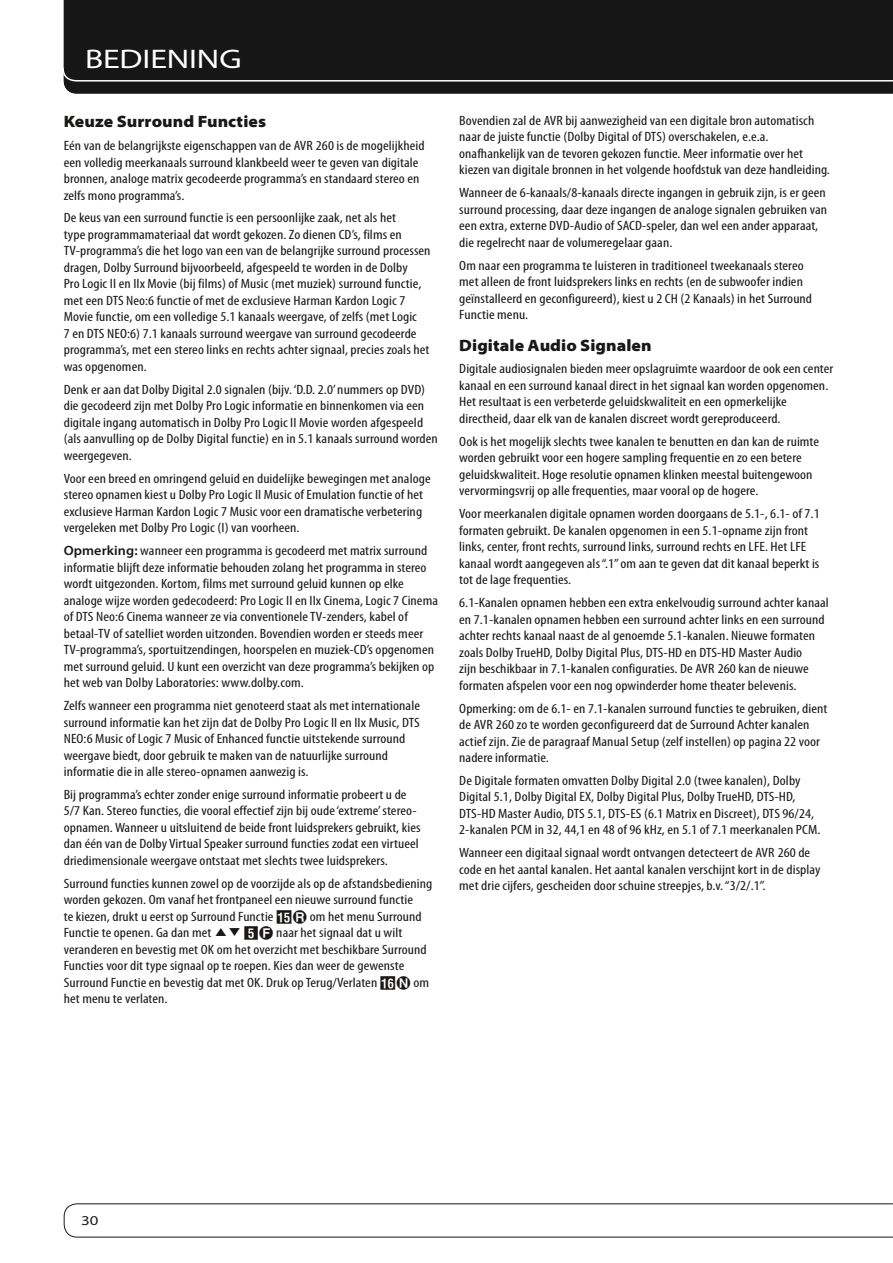
<style>
.page{position:relative;width:893px;height:1263px;background:#fff}
.page>*{position:absolute;margin:0;border:0;box-sizing:border-box;transform-origin:0 0}
.t1{font:semi-expanded 27px "Myriad Pro";color:#fff;scale:1.15 1}
.t2{font:900 semi-expanded 16.5px "Myriad Pro";letter-spacing:.005em;color:#1a1817}
.t3{font:condensed 13.5px/16.5px "Myriad Pro";letter-spacing:.005em;color:#1a1817;scale:1.15 1}
.t4{font:semi-expanded 13.5px "Myriad Pro";color:#1a1817;scale:1.15 1}
.s1{font-weight:600;font-stretch:normal}
.s2{font-family:"Harman Quad Num";font-stretch:normal}
.s3{font-family:"Harman Single Dot Char";font-stretch:normal}
.s4{font-family:"Harman Player Controls";font-stretch:normal;font-size:10.5px}
</style>
<div class="page">
<div style="left:63px;top:0;width:830px;height:94px;background:#161616"></div>
<svg style="left:63px;top:1203px;width:830px;height:35px"></svg>
<h1 class="t1" style="left:85px;top:44px;width:138px">BEDI ENI NG</h1>
<p class="t2" style="left:64px;top:112px;width:204px">Keuze Surround Functies</p>
<p class="t3" style="left:64px;top:138px;width:315px">Eén van de belangrijkste eigenschappen van de AVR 260 is de mogelijkheid een volledig meerkanaals surround klankbeeld weer te geven van digitale bronnen, analoge matrix gecodeerde programma’s en standaard stereo en zelfs mono programma’s.</p>
<p class="t3" style="left:64px;top:210px;width:320px">De keus van een surround functie is een persoonlijke zaak, net als het<br>type programmamateriaal dat wordt gekozen. Zo dienen CD’s, films en TV-programma’s die het logo van een van de belangrijke surround processen dragen, Dolby Surround bijvoorbeeld, afgespeeld te worden in de Dolby<br>Pro Logic II en IIx Movie (bij films) of Music (met muziek) surround functie, met een DTS Neo:6 functie of met de exclusieve Harman Kardon Logic 7<br>Movie functie, om een volledige 5.1 kanaals weergave, of zelfs (met Logic<br>7 en DTS NEO:6) 7.1 kanaals surround weergave van surround gecodeerde programma’s, met een stereo links en rechts achter signaal, precies zoals het was opgenomen.</p>
<p class="t3" style="left:64px;top:381px;width:327px">Denk er aan dat Dolby Digital 2.0 signalen (bijv. ‘D.D. 2.0’ nummers op DVD) die gecodeerd zijn met Dolby Pro Logic informatie en binnenkomen via een digitale ingang automatisch in Dolby Pro Logic II Movie worden afgespeeld (als aanvulling op de Dolby Digital functie) en in 5.1 kanaals surround worden weergegeven.</p>
<p class="t3" style="left:64px;top:470px;width:321px">Voor een breed en omringend geluid en duidelijke bewegingen met analoge stereo opnamen kiest u Dolby Pro Logic II Music of Emulation functie of het exclusieve Harman Kardon Logic 7 Music voor een dramatische verbetering vergeleken met Dolby Pro Logic (I) van voorheen.</p>
<p class="t3" style="left:64px;top:543px;width:327px"><span class="s1">Opmerking:</span> wanneer een programma is gecodeerd met matrix surround informatie blijft deze informatie behouden zolang het programma in stereo wordt uitgezonden. Kortom, films met surround geluid kunnen op elke analoge wijze worden gedecodeerd: Pro Logic II en IIx Cinema, Logic 7 Cinema of DTS Neo:6 Cinema wanneer ze via conventionele TV-zenders, kabel of betaal-TV of satelliet worden uitzonden. Bovendien worden er steeds meer TV-programma’s, sportuitzendingen, hoorspelen en muziek-CD’s opgenomen met surround geluid. U kunt een overzicht van deze programma’s bekijken op het web van Dolby Laboratories: www.dolby.com.</p>
<p class="t3" style="left:64px;top:697px;width:311px">Zelfs wanneer een programma niet genoteerd staat als met internationale surround informatie kan het zijn dat de Dolby Pro Logic II en IIx Music, DTS NEO:6 Music of Logic 7 Music of Enhanced functie uitstekende surround weergave biedt, door gebruik te maken van de natuurlijke surround informatie die in alle stereo-opnamen aanwezig is.</p>
<p class="t3" style="left:64px;top:786px;width:312px">Bij programma’s echter zonder enige surround informatie probeert u de 5/7 Kan. Stereo functies, die vooral effectief zijn bij oude ‘extreme’ stereo&shy;opnamen. Wanneer u uitsluitend de beide front luidsprekers gebruikt, kies dan één van de Dolby Virtual Speaker surround functies zodat een virtueel driedimensionale weergave ontstaat met slechts twee luidsprekers.</p>
<p class="t3" style="left:64px;top:875px;width:322px">Surround functies kunnen zowel op de voorzijde als op de afstandsbediening worden gekozen. Om vanaf het frontpaneel een nieuwe surround functie<br>te kiezen, drukt u eerst op Surround Functie <span class="s2">E</span><span class="s3">R</span> om het menu Surround Functie te openen. Ga dan met <span class="s4">KL</span> <span class="s2">4</span><span class="s3">F</span> naar het signaal dat u wilt veranderen en bevestig met OK om het overzicht met beschikbare Surround Functies voor dit type signaal op te roepen. Kies dan weer de gewenste Surround Functie en bevestig dat met OK. Druk op Terug/Verlaten <span class="s2">F</span><span class="s3">N</span> om het menu te verlaten.</p>
<p class="t3" style="left:459px;top:112px;width:324px">Bovendien zal de AVR bij aanwezigheid van een digitale bron automatisch naar de juiste functie (Dolby Digital of DTS) overschakelen, e.e.a. onafhankelijk van de tevoren gekozen functie. Meer informatie over het kiezen van digitale bronnen in het volgende hoofdstuk van deze handleiding.</p>
<p class="t3" style="left:459px;top:185px;width:321px">Wanneer de 6-kanaals/8-kanaals directe ingangen in gebruik zijn, is er geen surround processing, daar deze ingangen de analoge signalen gebruiken van een extra, externe DVD-Audio of SACD-speler, dan wel een ander apparaat, die regelrecht naar de volumeregelaar gaan.</p>
<p class="t3" style="left:459px;top:257px;width:308px">Om naar een programma te luisteren in traditioneel tweekanaals stereo met alleen de front luidsprekers links en rechts (en de subwoofer indien geïnstalleerd en geconfigureerd), kiest u 2 CH (2 Kanaals) in het Surround Functie menu.</p>
<p class="t2" style="left:459px;top:336px;width:194px">Digitale Audio Signalen</p>
<p class="t3" style="left:459px;top:361px;width:327px">Digitale audiosignalen bieden meer opslagruimte waardoor de ook een center kanaal en een surround kanaal direct in het signaal kan worden opgenomen.<br>Het resultaat is een verbeterde geluidskwaliteit en een opmerkelijke directheid, daar elk van de kanalen discreet wordt gereproduceerd.</p>
<p class="t3" style="left:459px;top:433px;width:314px">Ook is het mogelijk slechts twee kanalen te benutten en dan kan de ruimte worden gebruikt voor een hogere sampling frequentie en zo een betere geluidskwaliteit. Hoge resolutie opnamen klinken meestal buitengewoon vervormingsvrij op alle frequenties, maar vooral op de hogere.</p>
<p class="t3" style="left:459px;top:506px;width:315px">Voor meerkanalen digitale opnamen worden doorgaans de 5.1-, 6.1- of 7.1 formaten gebruikt. De kanalen opgenomen in een 5.1-opname zijn front links, center, front rechts, surround links, surround rechts en LFE. Het LFE kanaal wordt aangegeven als “.1” om aan te geven dat dit kanaal beperkt is tot de lage frequenties.</p>
<p class="t3" style="left:459px;top:595px;width:323px">6.1-Kanalen opnamen hebben een extra enkelvoudig surround achter kanaal en 7.1-kanalen opnamen hebben een surround achter links en een surround achter rechts kanaal naast de al genoemde 5.1-kanalen. Nieuwe formaten zoals Dolby TrueHD, Dolby Digital Plus, DTS-HD en DTS-HD Master Audio<br>zijn beschikbaar in 7.1-kanalen configuraties. De AVR 260 kan de nieuwe formaten afspelen voor een nog opwinderder home theater belevenis.</p>
<p class="t3" style="left:459px;top:700px;width:322px">Opmerking: om de 6.1- en 7.1-kanalen surround functies te gebruiken, dient de AVR 260 zo te worden geconfigureerd dat de Surround Achter kanalen actief zijn. Zie de paragraaf Manual Setup (zelf instellen) op pagina 22 voor nadere informatie.</p>
<p class="t3" style="left:459px;top:772px;width:316px">De Digitale formaten omvatten Dolby Digital 2.0 (twee kanalen), Dolby Digital 5.1, Dolby Digital EX, Dolby Digital Plus, Dolby TrueHD, DTS-HD, DTS-HD Master Audio, DTS 5.1, DTS-ES (6.1 Matrix en Discreet), DTS 96/24, 2-kanalen PCM in 32, 44,1 en 48 of 96 kHz, en 5.1 of 7.1 meerkanalen PCM.</p>
<p class="t3" style="left:459px;top:845px;width:316px">Wanneer een digitaal signaal wordt ontvangen detecteert de AVR 260 de code en het aantal kanalen. Het aantal kanalen verschijnt kort in de display met drie cijfers, gescheiden door schuine streepjes, b.v. “3/2/.1”.</p>
<p class="t4" style="left:81px;top:1213px;width:17px">30</p>
</div>
